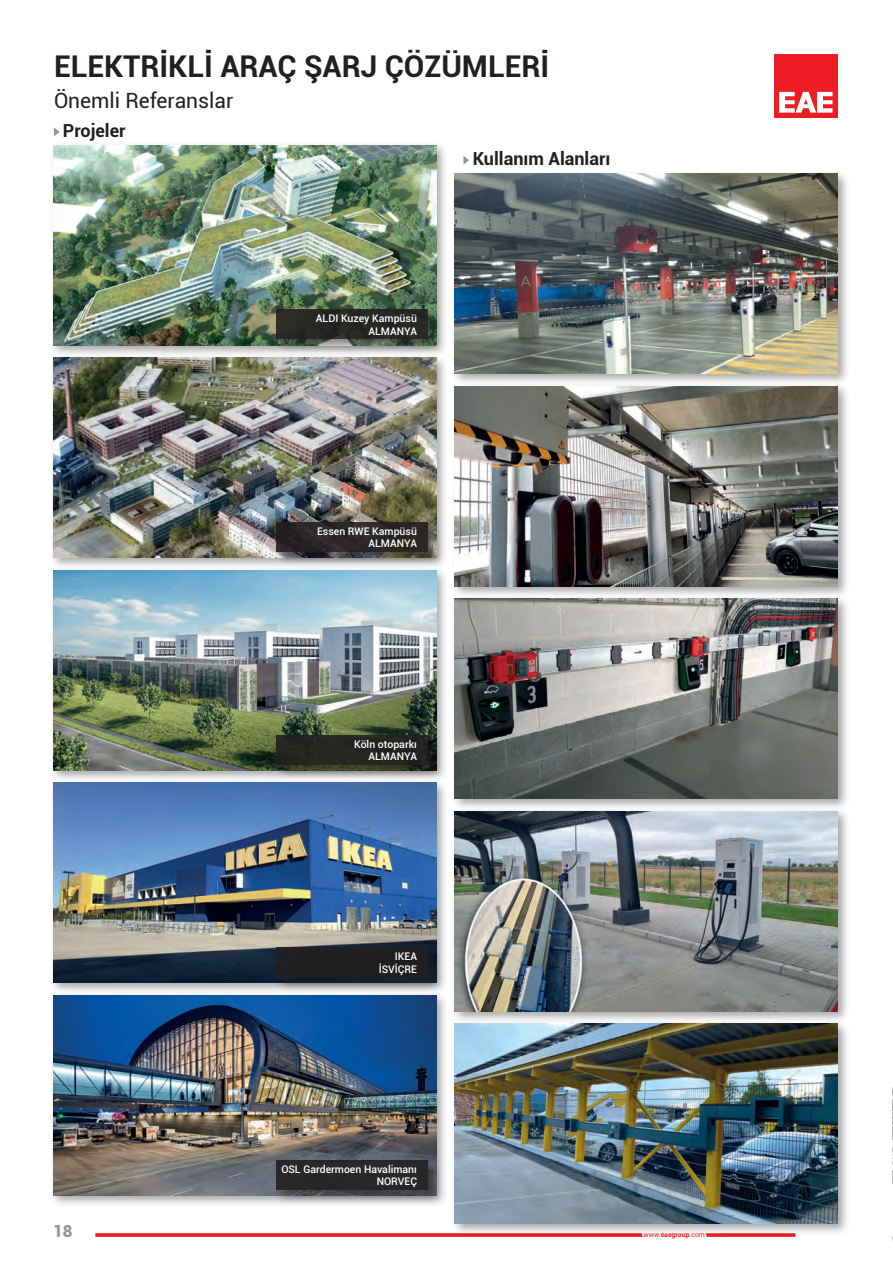
<style>
.page{position:relative;width:893px;height:1263px;background:#fff}
.page>*{position:absolute;margin:0;border:0;box-sizing:border-box;transform-origin:0 0}
.t1{font:700 30px "Roboto";color:#231f20}
.t2{font:21px "Roboto";color:#231f20}
.t3{font:18.9px "Swiss 721 BT";color:#a8a9ad;scale:.79 1}
.t4{font:700 18px "Roboto";color:#231f20}
.t5{font:900 16.5px "Roboto";color:#939598}
.t6{font:15.3px "Swiss 721 BT";color:#a8a9ad}
.t7{font:500 10.5px "Roboto";color:#fff}
.t8{font:6.9px "Roboto";color:#ee1d23}
.s1{font-weight:700}
</style>
<div class="page">
<div style="left:774px;top:54px;width:64px;height:64px;background:#ee1d23"></div>
<svg style="left:779px;top:92px;width:53px;height:21px"></svg>
<svg style="left:95px;top:1233px;width:700px;height:4px;background:#ef383e"></svg>
<div style="left:49px;top:141px;width:399px;height:216px;background:#231f20;opacity:.4"></div>
<img style="left:53px;top:145px;width:383px;height:200px">
<div style="left:451px;top:170px;width:399px;height:216px;background:#231f20;opacity:.4"></div>
<img style="left:455px;top:174px;width:383px;height:199px">
<div style="left:49px;top:354px;width:399px;height:216px;background:#231f20;opacity:.4"></div>
<img style="left:53px;top:358px;width:383px;height:200px">
<div style="left:451px;top:382px;width:399px;height:216px;background:#231f20;opacity:.4"></div>
<img style="left:455px;top:386px;width:383px;height:200px">
<div style="left:49px;top:566px;width:399px;height:216px;background:#231f20;opacity:.4"></div>
<img style="left:53px;top:570px;width:383px;height:200px">
<div style="left:451px;top:595px;width:399px;height:216px;background:#231f20;opacity:.4"></div>
<img style="left:455px;top:599px;width:383px;height:199px">
<div style="left:49px;top:779px;width:399px;height:216px;background:#231f20;opacity:.4"></div>
<img style="left:53px;top:783px;width:383px;height:200px">
<div style="left:451px;top:807px;width:399px;height:216px;background:#231f20;opacity:.4"></div>
<img style="left:455px;top:811px;width:383px;height:200px">
<div style="left:49px;top:991px;width:399px;height:216px;background:#231f20;opacity:.4"></div>
<img style="left:53px;top:995px;width:383px;height:200px">
<div style="left:451px;top:1020px;width:399px;height:216px;background:#231f20;opacity:.4"></div>
<img style="left:455px;top:1024px;width:383px;height:199px">
<div style="left:274px;top:520px;width:168px;height:46px;background:#231f20;opacity:.6"></div>
<svg style="left:276px;top:522px;width:151px;height:30px;background:#2a2626"></svg>
<div style="left:274px;top:307px;width:168px;height:47px;background:#231f20;opacity:.6"></div>
<svg style="left:276px;top:309px;width:151px;height:30px;background:#282724"></svg>
<div style="left:274px;top:733px;width:168px;height:46px;background:#231f20;opacity:.6"></div>
<div style="left:276px;top:735px;width:151px;height:30px;background:#262421"></div>
<div style="left:274px;top:945px;width:168px;height:47px;background:#231f20;opacity:.6"></div>
<div style="left:276px;top:947px;width:151px;height:30px;background:#201e21"></div>
<div style="left:274px;top:1158px;width:168px;height:46px;background:#231f20;opacity:.6"></div>
<div style="left:276px;top:1160px;width:151px;height:30px;background:#292629"></div>
<svg style="left:463px;top:156px;width:6px;height:9px"></svg>
<svg style="left:54px;top:127px;width:6px;height:9px"></svg>
<h1 class="t1" style="left:54px;top:45px;width:497px">ELEKTRİKLİ ARAÇ ŞARJ ÇÖZÜMLERİ</h1>
<p class="t2" style="left:54px;top:86px;width:181px">Önemli Referanslar</p>
<p class="t4" style="left:63px;top:117px;width:64px">Projeler</p>
<p class="t4" style="left:473px;top:146px;width:139px">Kullanım Alanları</p>
<p class="t7" style="left:316px;top:311px;width:103px">ALDI Kuzey Kampüsü</p>
<p class="t7" style="left:368px;top:323px;width:50px">ALMANYA</p>
<p class="t7" style="left:317px;top:523px;width:101px">Essen RWE Kampüsü</p>
<p class="t7" style="left:368px;top:536px;width:50px">ALMANYA</p>
<p class="t7" style="left:354px;top:736px;width:64px">Köln otoparkı</p>
<p class="t7" style="left:368px;top:749px;width:50px">ALMANYA</p>
<p class="t7" style="left:395px;top:949px;width:24px">IKEA</p>
<p class="t7" style="left:379px;top:961px;width:40px">İSVİÇRE</p>
<p class="t7" style="left:281px;top:1161px;width:137px">OSL Gardermoen Havalimanı</p>
<p class="t7" style="left:377px;top:1174px;width:42px">NORVEÇ</p>
<h3 class="t5" style="left:53px;top:1219px;width:21px">18</h3>
<p class="t8" style="left:644px;top:1229px;width:63px">www.<span class="s1">eaegroup</span>.com</p>
<h3 class="t3" style="left:883px;top:1121px;width:16px">Lİ</h3>
<h3 class="t6" style="left:874px;top:1138px;width:25px">UM</h3>
</div>
